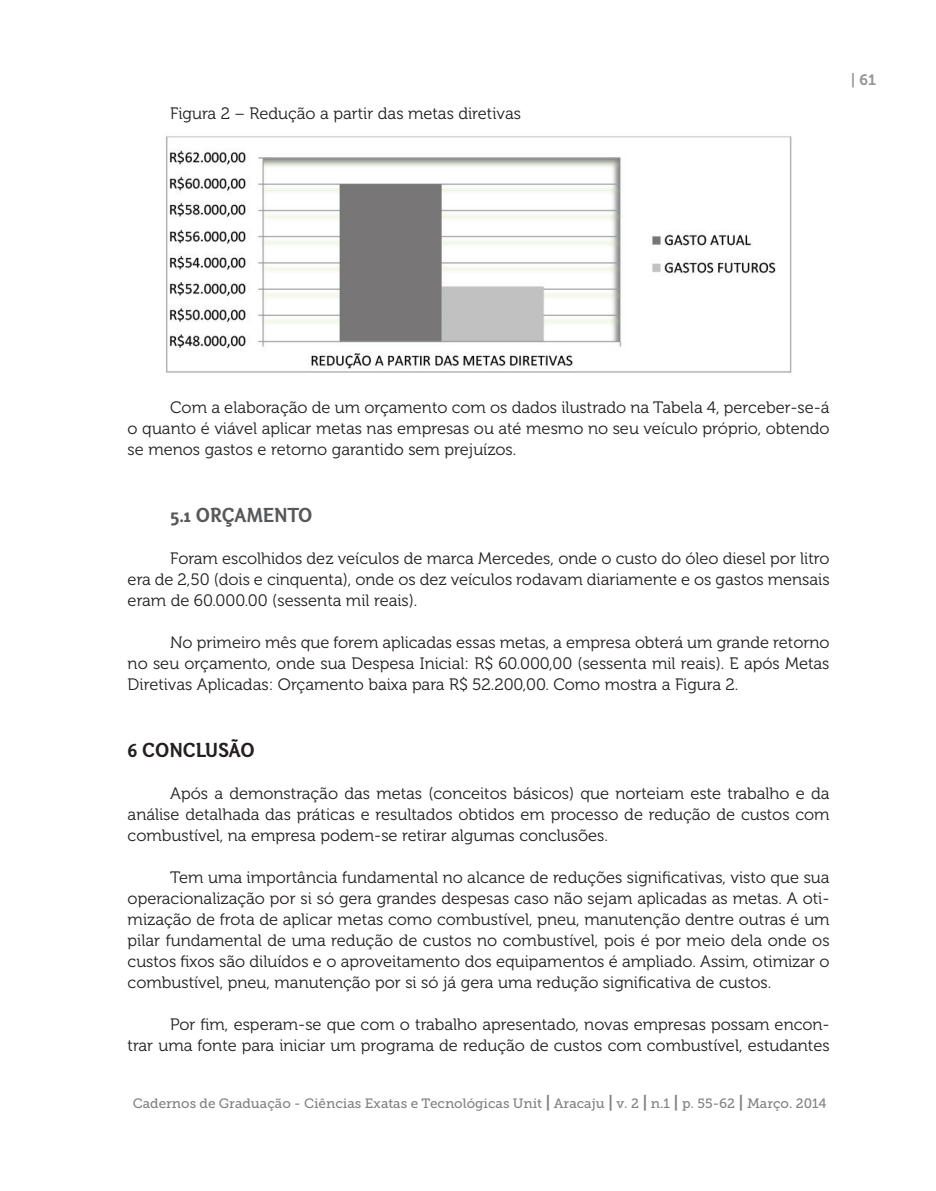
<style>
.page{position:relative;width:936px;height:1191px;background:#fff}
.page>*{position:absolute;margin:0;border:0;box-sizing:border-box;transform-origin:0 0}
.t1{font:21px "Otari Bold Limited";color:#57585a}
.t2{font:21px "Otari Bold Limited";color:#231f20}
.t3{font:16.5px/21px "Museo 300";color:#231f20;text-align:justify}
.t4{font:15px "Museo 700";color:#939598}
.t5{font:13.5px "Museo Slab 500";color:#808285}
.s1{font-family:"Museo 700";font-size:16.5px}
</style>
<div class="page">
<img style="left:165px;top:136px;width:627px;height:237px">
<p class="t3" style="left:170px;top:103px;width:352px">Figura 2 – Redução a partir das metas diretivas</p>
<p class="t4" style="left:850px;top:71px;width:27px">| 61</p>
<p class="t3" style="left:128px;top:397px;width:703px;text-indent:43px">Com a elaboração de um orçamento com os dados ilustrado na Tabela 4, perceber-se-á o quanto é viável aplicar metas nas empresas ou até mesmo no seu veículo próprio, obtendo se menos gastos e retorno garantido sem prejuízos.</p>
<p class="t1" style="left:170px;top:502px;width:144px">5.1 ORÇAMENTO</p>
<p class="t3" style="left:128px;top:548px;width:703px;text-indent:43px">Foram escolhidos dez veículos de marca Mercedes, onde o custo do óleo diesel por litro era de 2,50 (dois e cinquenta), onde os dez veículos rodavam diariamente e os gastos mensais eram de 60.000.00 (sessenta mil reais).</p>
<p class="t3" style="left:128px;top:632px;width:703px;text-indent:43px">No primeiro mês que forem aplicadas essas metas, a empresa obterá um grande retorno no seu orçamento, onde sua Despesa Inicial: R$ 60.000,00 (sessenta mil reais). E após Metas Diretivas Aplicadas: Orçamento baixa para R$ 52.200,00. Como mostra a Figura 2.</p>
<p class="t2" style="left:128px;top:737px;width:128px">6 CONCLUSÃO</p>
<p class="t3" style="left:128px;top:783px;width:703px;text-indent:43px">Após a demonstração das metas (conceitos básicos) que norteiam este trabalho e da análise detalhada das práticas e resultados obtidos em processo de redução de custos com combustível, na empresa podem-se retirar algumas conclusões.</p>
<p class="t3" style="left:128px;top:867px;width:703px;text-indent:43px">Tem uma importância fundamental no alcance de reduções significativas, visto que sua operacionalização por si só gera grandes despesas caso não sejam aplicadas as metas. A oti&shy;mização de frota de aplicar metas como combustível, pneu, manutenção dentre outras é um pilar fundamental de uma redução de custos no combustível, pois é por meio dela onde os custos fixos são diluídos e o aproveitamento dos equipamentos é ampliado. Assim, otimizar o combustível, pneu, manutenção por si só já gera uma redução significativa de custos.</p>
<p class="t3" style="left:128px;top:1014px;width:703px;text-align:right">Por fim, esperam-se que com o trabalho apresentado, novas empresas possam encon-<br>trar uma fonte para iniciar um programa de redução de custos com combustível, estudantes</p>
<p class="t5" style="left:133px;top:1096px;width:695px">Cadernos de Graduação - Ciências Exatas e Tecnológicas Unit <span class="s1">|</span> Aracaju <span class="s1">|</span> v. 2 <span class="s1">|</span> n.1 <span class="s1">|</span> p. 55-62 <span class="s1">|</span> Março. 2014</p>
</div>
